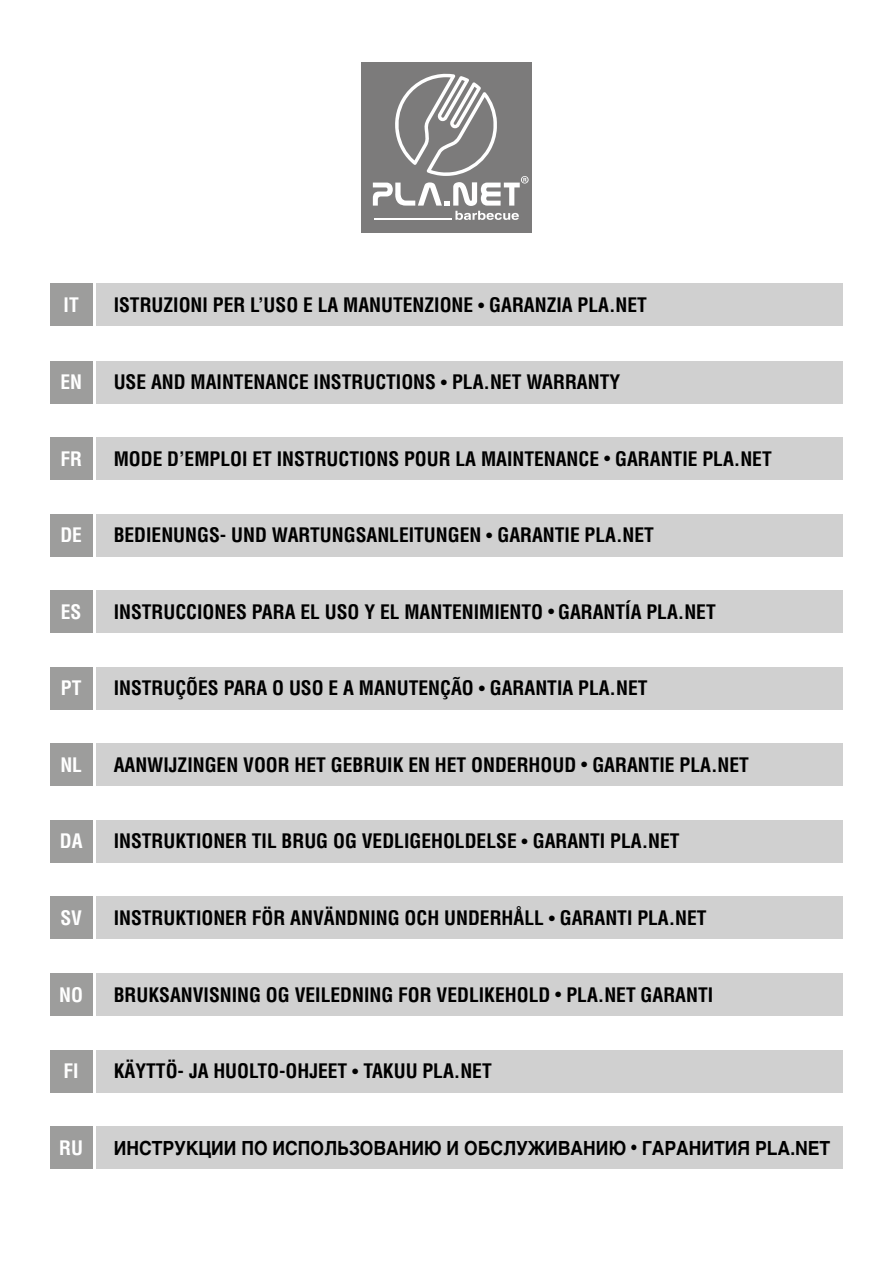
<style>
.page{position:relative;width:893px;height:1263px;background:#fff}
.page>*{position:absolute;margin:0;border:0;box-sizing:border-box;transform-origin:0 0}
.t1{font:700 condensed 19.5px "Helvetica";color:#000}
.t2{font:700 19.5px "Helvetica";color:#000;scale:.9 1}
.t3{font:700 condensed 19.5px "Helvetica";color:#fff}
.s1{font-size:15px}
.s2{font-stretch:condensed;font-size:15px}
</style>
<div class="page">
<div style="left:361px;top:63px;width:170px;height:170px;background:#7c7b7b"></div>
<svg style="left:373px;top:74px;width:156px;height:146px"></svg>
<div style="left:97px;top:820px;width:746px;height:43px;background:#d0d0d0"></div>
<div style="left:50px;top:820px;width:42px;height:43px;background:#9d9d9c"></div>
<div style="left:97px;top:1050px;width:746px;height:42px;background:#d0d0d0"></div>
<div style="left:50px;top:1050px;width:42px;height:42px;background:#9d9d9c"></div>
<div style="left:97px;top:284px;width:746px;height:42px;background:#d0d0d0"></div>
<div style="left:50px;top:284px;width:42px;height:42px;background:#9d9d9c"></div>
<div style="left:97px;top:361px;width:746px;height:42px;background:#d0d0d0"></div>
<div style="left:50px;top:361px;width:42px;height:42px;background:#9d9d9c"></div>
<div style="left:97px;top:437px;width:746px;height:43px;background:#d0d0d0"></div>
<div style="left:50px;top:437px;width:42px;height:43px;background:#9d9d9c"></div>
<div style="left:97px;top:514px;width:746px;height:42px;background:#d0d0d0"></div>
<div style="left:50px;top:514px;width:42px;height:42px;background:#9d9d9c"></div>
<div style="left:97px;top:590px;width:746px;height:43px;background:#d0d0d0"></div>
<div style="left:50px;top:590px;width:42px;height:43px;background:#9d9d9c"></div>
<div style="left:97px;top:667px;width:746px;height:43px;background:#d0d0d0"></div>
<div style="left:50px;top:667px;width:42px;height:43px;background:#9d9d9c"></div>
<div style="left:97px;top:744px;width:746px;height:42px;background:#d0d0d0"></div>
<div style="left:50px;top:744px;width:42px;height:42px;background:#9d9d9c"></div>
<div style="left:97px;top:897px;width:746px;height:42px;background:#d0d0d0"></div>
<div style="left:50px;top:897px;width:42px;height:42px;background:#9d9d9c"></div>
<div style="left:97px;top:973px;width:746px;height:43px;background:#d0d0d0"></div>
<div style="left:50px;top:973px;width:42px;height:43px;background:#9d9d9c"></div>
<div style="left:97px;top:1126px;width:746px;height:43px;background:#d0d0d0"></div>
<div style="left:50px;top:1126px;width:42px;height:43px;background:#9d9d9c"></div>
<p class="t3" style="left:64px;top:293px;width:17px">IT</p>
<p class="t1" style="left:114px;top:293px;width:535px">ISTRUZIONI PER L’USO E LA MANUTENZIONE <span class="s1">•</span> GARANZIA PLA.NET</p>
<p class="t3" style="left:60px;top:370px;width:23px">EN</p>
<p class="t1" style="left:114px;top:370px;width:508px">USE AND MAINTENANCE INSTRUCTIONS <span class="s1">•</span> PLA.NET WARRANTY</p>
<p class="t3" style="left:60px;top:447px;width:23px">FR</p>
<p class="t1" style="left:114px;top:447px;width:660px">MODE D’EMPLOI ET INSTRUCTIONS POUR LA MAINTENANCE <span class="s1">•</span> GARANTIE PLA.NET</p>
<p class="t3" style="left:60px;top:523px;width:23px">DE</p>
<p class="t1" style="left:114px;top:523px;width:542px">BEDIENUNGS- UND WARTUNGSANLEITUNGEN <span class="s1">•</span> GARANTIE PLA.NET</p>
<p class="t3" style="left:61px;top:600px;width:22px">ES</p>
<p class="t1" style="left:114px;top:600px;width:604px">INSTRUCCIONES PARA EL USO Y EL MANTENIMIENTO <span class="s1">•</span> GARANTÍA PLA.NET</p>
<p class="t3" style="left:61px;top:676px;width:22px">PT</p>
<p class="t1" style="left:114px;top:676px;width:535px">INSTRUÇÕES PARA O USO E A MANUTENÇÃO <span class="s1">•</span> GARANTIA PLA.NET</p>
<p class="t3" style="left:60px;top:753px;width:23px">NL</p>
<p class="t1" style="left:114px;top:753px;width:637px">AANWIJZINGEN VOOR HET GEBRUIK EN HET ONDERHOUD <span class="s1">•</span> GARANTIE PLA.NET</p>
<p class="t3" style="left:60px;top:829px;width:24px">DA</p>
<p class="t1" style="left:114px;top:829px;width:567px">INSTRUKTIONER TIL BRUG OG VEDLIGEHOLDELSE <span class="s1">•</span> GARANTI PLA.NET</p>
<p class="t3" style="left:60px;top:906px;width:23px">SV</p>
<p class="t1" style="left:114px;top:906px;width:594px">INSTRUKTIONER FÖR ANVÄNDNING OCH UNDERHÅLL <span class="s1">•</span> GARANTI PLA.NET</p>
<p class="t3" style="left:59px;top:983px;width:25px">NO</p>
<p class="t1" style="left:114px;top:983px;width:601px">BRUKSANVISNING OG VEILEDNING FOR VEDLIKEHOLD <span class="s1">•</span> PLA.NET GARANTI</p>
<p class="t3" style="left:64px;top:1059px;width:17px">FI</p>
<p class="t1" style="left:114px;top:1059px;width:380px">KÄYTTÖ- JA HUOLTO-OHJEET <span class="s1">•</span> TAKUU PLA.NET</p>
<p class="t3" style="left:59px;top:1136px;width:25px">RU</p>
<p class="t2" style="left:114px;top:1132px;width:798px">ИНСТРУКЦИИ ПО ИСПОЛЬЗОВАНИЮ И ОБСЛУЖИВАНИЮ <span class="s2">•</span> ГАРАНИТИЯ PLA.NET</p>
</div>
